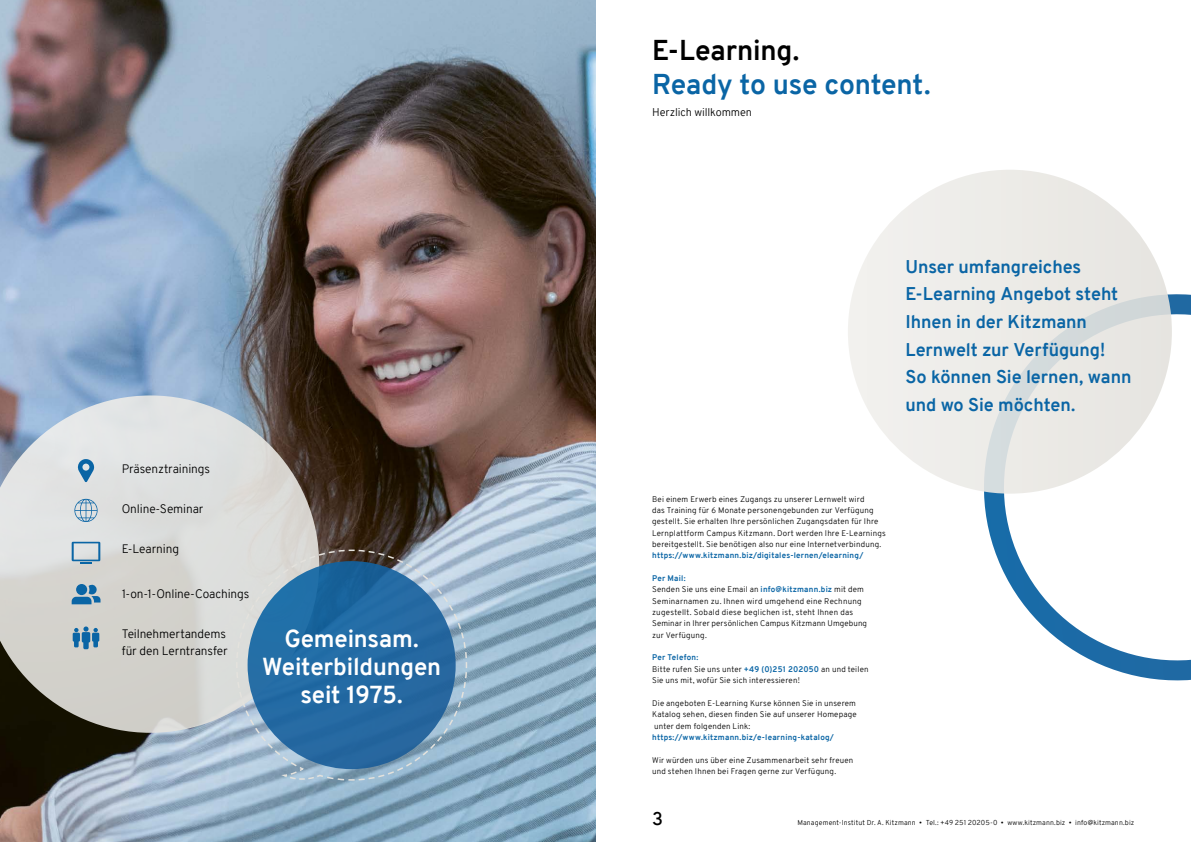
<style>
.page{position:relative;width:1191px;height:842px;background:#fff}
.page>*{position:absolute;margin:0;border:0;box-sizing:border-box;transform-origin:0 0}
.t1{font:700 28px "Overpass";letter-spacing:-.01em;color:#0a65a5}
.t2{font:700 28px "Overpass";letter-spacing:-.005em;color:#000}
.t3{font:700 24px/28.3px "Overpass";letter-spacing:-.005em;color:#fff;text-align:center}
.t4{font:700 18px/27.7px "Overpass";letter-spacing:-.005em;color:#0a65a5}
.t5{font:600 18px "Overpass";color:#000}
.t6{font:300 12px/17px "Overpass";letter-spacing:-.005em;color:#000}
.t7{font:300 11px "Overpass";letter-spacing:-.005em;color:#000}
.t8{font:300 8px/11.3px "Overpass";letter-spacing:.02em;color:#000}
.t9{font:700 8px "Overpass";letter-spacing:.025em;color:#0a65a5}
.t10{font:300 7px "Overpass";letter-spacing:.015em;color:#000}
.s1{font-weight:700;color:#0a65a5}
</style>
<div class="page">
<svg style="left:984px;top:279px;width:207px;height:402px"></svg>
<img style="left:0;top:0;width:595px;height:842px">
<svg style="left:0;top:395px;width:319px;height:338px"></svg>
<svg style="left:235px;top:549px;width:233px;height:232px"></svg>
<svg style="left:74px;top:499px;width:24px;height:23px"></svg>
<svg style="left:77px;top:458px;width:17px;height:24px"></svg>
<svg style="left:72px;top:542px;width:28px;height:22px"></svg>
<svg style="left:73px;top:626px;width:26px;height:23px"></svg>
<svg style="left:72px;top:584px;width:28px;height:20px"></svg>
<svg style="left:848px;top:170px;width:323px;height:324px"></svg>
<h3 class="t6" style="left:122px;top:461px;width:90px">Präsenztrainings</h3>
<h3 class="t6" style="left:122px;top:500px;width:83px">Online-Seminar</h3>
<h3 class="t6" style="left:122px;top:540px;width:59px">E-Learning</h3>
<h3 class="t6" style="left:122px;top:585px;width:129px">1-on-1-Online-Coachings</h3>
<h3 class="t6" style="left:122px;top:625px;width:108px">Teilnehmertandems für den Lerntransfer</h3>
<h2 class="t3" style="left:262px;top:624px;width:180px">Gemeinsam.<br>Weiterbildungen seit 1975.</h2>
<h1 class="t2" style="left:652px;top:30px;width:148px">E-Learning.</h1>
<h1 class="t1" style="left:652px;top:64px;width:280px">Ready to use content.</h1>
<h3 class="t7" style="left:652px;top:105px;width:101px">Herzlich willkommen</h3>
<h3 class="t4" style="left:905px;top:252px;width:228px">Unser umfangreiches<br>E-Learning Angebot steht<br>Ihnen in der Kitzmann<br>Lernwelt zur Verfügung!<br>So können Sie lernen, wann und wo Sie möchten.</h3>
<p class="t8" style="left:652px;top:493px;width:235px">Bei einem Erwerb eines Zugangs zu unserer Lernwelt wird<br>das Training für 6 Monate personengebunden zur Verfügung gestellt. Sie erhalten Ihre persönlichen Zugangsdaten für Ihre Lernplattform Campus Kitzmann. Dort werden Ihre E-Learnings bereitgestellt. Sie benötigen also nur eine Internetverbindung.</p>
<p class="t9" style="left:652px;top:550px;width:213px">https://www.kitzmann.biz/digitales-lernen/elearning/</p>
<p class="t8" style="left:652px;top:573px;width:216px"><span class="s1">Per Mail:<br></span>Senden Sie uns eine Email an <span class="s1">info@kitzmann.biz</span> mit dem Seminarnamen zu. Ihnen wird umgehend eine Rechnung zugestellt. Sobald diese beglichen ist, steht Ihnen das Seminar in Ihrer persönlichen Campus Kitzmann Umgebung zur Verfügung.</p>
<p class="t8" style="left:652px;top:652px;width:218px"><span class="s1">Per Telefon:<br></span>Bitte rufen Sie uns unter <span class="s1">+49 (0)251 202050</span> an und teilen<br>Sie uns mit, wofür Sie sich interessieren!</p>
<p class="t8" style="left:652px;top:697px;width:206px;text-align:justify">Die angeboten E-Learning Kurse können Sie in unserem Katalog sehen, diesen finden Sie auf unserer Homepage unter dem folgenden Link:</p>
<p class="t9" style="left:652px;top:731px;width:183px">https://www.kitzmann.biz/e-learning-katalog/</p>
<p class="t8" style="left:652px;top:754px;width:203px">Wir würden uns über eine Zusammenarbeit sehr freuen und stehen Ihnen bei Fragen gerne zur Verfügung.</p>
<h3 class="t5" style="left:652px;top:806px;width:12px">3</h3>
<p class="t10" style="left:797px;top:817px;width:338px">Management-Institut Dr. A. Kitzmann • Tel.: +49 251 20205-0 • www.kitzmann.biz • info@kitzmann.biz</p>
</div>
